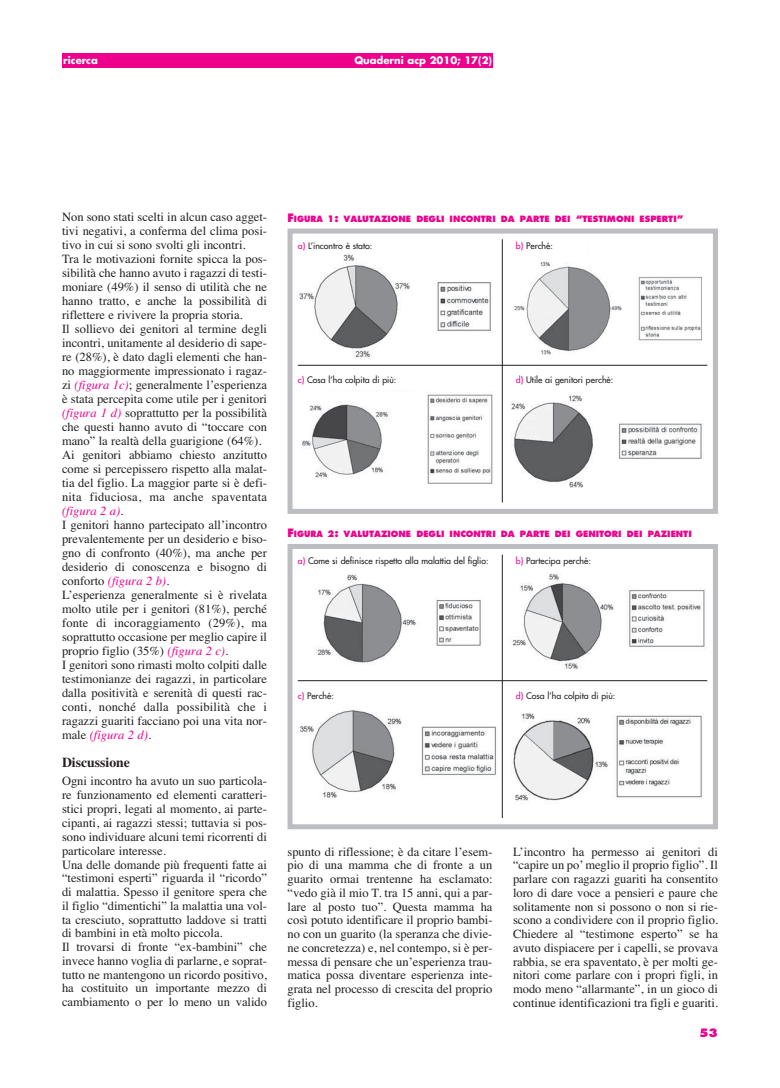
<style>
.page{position:relative;width:780px;height:1088px;background:#fff}
.page>*{position:absolute;margin:0;border:0;box-sizing:border-box;transform-origin:0 0}
.t1{font:700 13.75px "Times";color:#231f20}
.t2{font:12.5px/14px "Times";color:#231f20}
.t3{font:800 11.25px "Futura";color:#ec008c}
.t4{font:700 10px "Futura";color:#fff}
.t5{font:8.75px "Futura";color:#231f20}
.t6{font:800 8.5px "Futura";color:#ec008c;scale:.93 1}
.s1{font-style:italic;color:#ec008c}
.s2{font-size:11.25px}
.s3{font-size:8.75px}
.s4{color:#ec008c}
</style>
<div class="page">
<div style="left:287px;top:229px;width:431px;height:285px;border:5px solid #bbbdc0"></div>
<div style="left:62px;top:53px;width:225px;height:14px;background:#ec008c"></div>
<div style="left:287px;top:53px;width:206px;height:14px;background:#ec008c"></div>
<hr style="left:502px;top:239px;width:1px;height:263px;background:#231f20">
<hr style="left:298px;top:365px;width:409px;height:1px;background:#231f20">
<img style="left:299px;top:254px;width:192px;height:104px">
<img style="left:514px;top:261px;width:187px;height:94px">
<img style="left:301px;top:390px;width:192px;height:94px">
<img style="left:511px;top:395px;width:191px;height:93px">
<div style="left:376px;top:237px;width:84px;height:20px;background:#fff"></div>
<div style="left:598px;top:379px;width:98px;height:19px;background:#fff"></div>
<div style="left:287px;top:544px;width:431px;height:285px;border:5px solid #bbbdc0"></div>
<hr style="left:502px;top:555px;width:1px;height:263px;background:#231f20">
<hr style="left:298px;top:680px;width:409px;height:1px;background:#231f20">
<img style="left:317px;top:573px;width:164px;height:90px">
<img style="left:512px;top:574px;width:193px;height:95px">
<img style="left:299px;top:710px;width:197px;height:88px">
<img style="left:513px;top:713px;width:189px;height:88px">
<p class="t4" style="left:63px;top:56px;width:36px">ricerca</p>
<p class="t4" style="left:354px;top:56px;width:139px">Quaderni acp 2010; 17(2)</p>
<p class="t2" style="left:62px;top:211px;width:206px">Non sono stati scelti in alcun caso agget&shy;tivi negativi, a conferma del clima posi&shy;tivo in cui si sono svolti gli incontri.<br>Tra le motivazioni fornite spicca la pos&shy;sibilità che hanno avuto i ragazzi di testi&shy;moniare (49%) il senso di utilità che ne hanno tratto, e anche la possibilità di riflettere e rivivere la propria storia.<br>Il sollievo dei genitori al termine degli incontri, unitamente al desiderio di sape&shy;re (28%), è dato dagli elementi che han - no maggiormente impressionato i ragaz&shy;zi <span class="s1">(figura 1c)</span>; generalmente l’esperienza è stata percepita come utile per i genitori <span class="s1">(figura 1 d)</span> soprattutto per la possibilità che questi hanno avuto di “toccare con mano” la realtà della guarigione (64%).<br>Ai genitori abbiamo chiesto anzitutto come si percepissero rispetto alla malat&shy;tia del figlio. La maggior parte si è defi&shy;nita fiduciosa, ma anche spaventata <span class="s1">(figura 2 a)</span>.<br>I genitori hanno partecipato all’incontro prevalentemente per un desiderio e biso&shy;gno di confronto (40%), ma anche per desiderio di conoscenza e bisogno di conforto <span class="s1">(figura 2 b)</span>.<br>L’esperienza generalmente si è rivelata molto utile per i genitori (81%), perché fonte di incoraggiamento (29%), ma soprattutto occasione per meglio capire il proprio figlio (35%) <span class="s1">(figura 2 c)</span>.<br>I genitori sono rimasti molto colpiti dalle testimonianze dei ragazzi, in particolare dalla positività e serenità di questi rac&shy;conti, nonché dalla possibilità che i ragazzi guariti facciano poi una vita nor&shy;male <span class="s1">(figura 2 d)</span>.</p>
<p class="t1" style="left:62px;top:758px;width:69px">Discussione</p>
<p class="t2" style="left:62px;top:775px;width:206px">Ogni incontro ha avuto un suo particola&shy;re funzionamento ed elementi caratteri&shy;stici propri, legati al momento, ai parte&shy;cipanti, ai ragazzi stessi; tuttavia si pos&shy;sono individuare alcuni temi ricorrenti di particolare interesse.<br>Una delle domande più frequenti fatte ai “testimoni esperti” riguarda il “ricordo” di malattia. Spesso il genitore spera che il figlio “dimentichi” la malattia una vol - ta cresciuto, soprattutto laddove si tratti di bambini in età molto piccola.<br>Il trovarsi di fronte “ex-bambini” che invece hanno voglia di parlarne, e soprat&shy;tutto ne mantengono un ricordo positivo, ha co stituito un importante mezzo di cambiamento o per lo meno un valido</p>
<p class="t6" style="left:287px;top:215px;width:427px"><span class="s2">F</span>IGURA <span class="s3">1</span><span class="s2">:</span> VALUTAZIONE DEGLI INCONTRI DA PARTE DEI <span class="s3">“</span>TESTIMONI ESPERTI<span class="s3">”</span></p>
<p class="t5" style="left:298px;top:241px;width:76px"><span class="s4">a)</span> L’incontro è stato:</p>
<p class="t5" style="left:516px;top:241px;width:39px"><span class="s4">b)</span> Perché:</p>
<p class="t5" style="left:298px;top:376px;width:100px"><span class="s4">c)</span> Cosa l’ha colpita di più:</p>
<p class="t5" style="left:516px;top:376px;width:99px"><span class="s4">d)</span> Utile ai genitori perché:</p>
<p class="t6" style="left:287px;top:530px;width:436px"><span class="s2">F</span>IGURA <span class="s3">2</span><span class="s2">:</span> VALUTAZIONE DEGLI INCONTRI DA PARTE DEI GENITORI DEI PAZIENTI</p>
<p class="t5" style="left:298px;top:556px;width:192px"><span class="s4">a)</span> Come si definisce rispetto alla malattia del figlio:</p>
<p class="t5" style="left:516px;top:556px;width:77px"><span class="s4">b)</span> Partecipa perché:</p>
<p class="t5" style="left:298px;top:691px;width:38px"><span class="s4">c)</span> Perché:</p>
<p class="t5" style="left:516px;top:691px;width:101px"><span class="s4">d)</span> Cosa l’ha colpita di più:</p>
<p class="t2" style="left:287px;top:846px;width:206px;text-align:justify">spunto di riflessione; è da citare l’esem&shy;pio di una mamma che di fronte a un guarito ormai trentenne ha esclamato: “vedo già il mio T. tra 15 anni, qui a par&shy;lare al posto tuo”. Questa mamma ha così potuto identificare il proprio bambi&shy;no con un guarito (la speranza che divie&shy;ne concretezza) e, nel contempo, si è per&shy;messa di pensare che un’esperienza trau&shy;matica possa diventare esperienza inte&shy;grata nel processo di crescita del proprio figlio.</p>
<p class="t2" style="left:513px;top:846px;width:206px;text-align:justify">L’incontro ha permesso ai genitori di “ca pire un po’ meglio il proprio figlio”. Il parlare con ragazzi guariti ha consentito loro di dare voce a pensieri e paure che solitamente non si possono o non si rie&shy;scono a condividere con il proprio figlio.<br>Chiedere al “testimone esperto” se ha avuto dispiacere per i capelli, se provava rabbia, se era spaventato, è per molti ge - nitori come parlare con i propri figli, in modo meno “allarmante”, in un gioco di continue identificazioni tra figli e guariti.</p>
<p class="t3" style="left:699px;top:1028px;width:20px">53</p>
</div>
